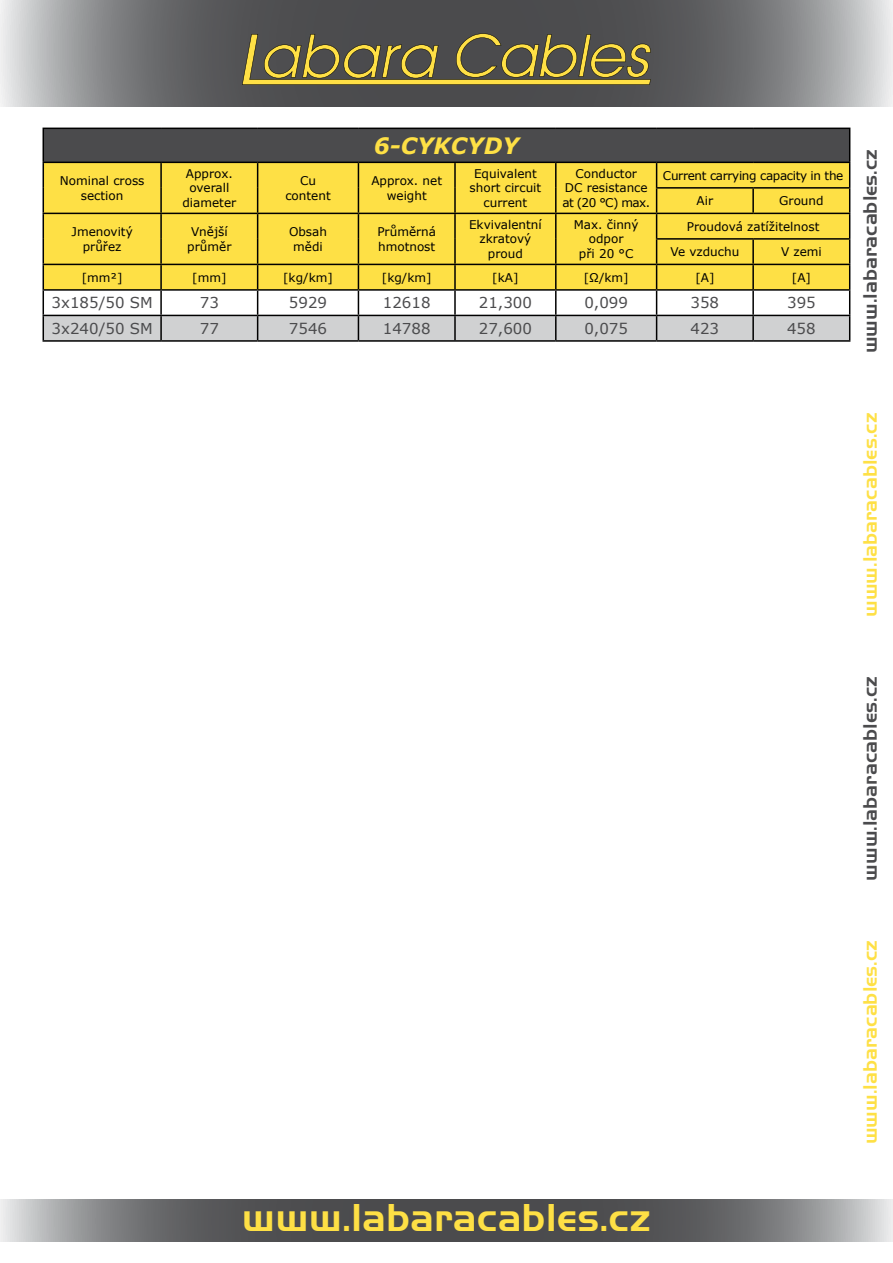
<style>
.page{position:relative;width:893px;height:1263px;background:#fff}
.page>*{position:absolute;margin:0;border:0;box-sizing:border-box;transform-origin:0 0}
.t1{font:36px "Handel";color:#fee045}
.t2{font:italic 700 22.5px "Verdana";color:#fee045}
.t3{font:18px "Handel";color:#4b4b4d}
.t4{font:18px "Handel";color:#fee045}
.t5{font:15px "Verdana";color:#4b4b4d}
.t6{font:12px/14.4px "Verdana";color:#000;text-align:center}
.t7{font:12px/25.5px "Verdana";letter-spacing:-.03em;color:#000}
</style>
<div class="page">
<svg style="left:0;top:0;width:893px;height:106px;background:#767778"></svg>
<svg style="left:0;top:1199px;width:893px;height:43px;background:#6c6d6e"></svg>
<svg style="left:242px;top:33px;width:409px;height:52px;background:#787046"></svg>
<div style="left:43px;top:128px;width:807px;height:34px;background:#4b4b4d"></div>
<hr style="left:43px;top:128px;width:118px;height:1px;background:#000">
<hr style="left:43px;top:129px;width:1px;height:33px;background:#000">
<hr style="left:161px;top:128px;width:97px;height:1px;background:#000">
<hr style="left:258px;top:128px;width:100px;height:1px;background:#000">
<hr style="left:358px;top:128px;width:97px;height:1px;background:#000">
<hr style="left:455px;top:128px;width:101px;height:1px;background:#000">
<hr style="left:556px;top:128px;width:101px;height:1px;background:#000">
<hr style="left:657px;top:128px;width:96px;height:1px;background:#000">
<hr style="left:753px;top:128px;width:97px;height:1px;background:#000">
<hr style="left:849px;top:129px;width:1px;height:33px;background:#000">
<svg style="left:43px;top:162px;width:807px;height:178px;background:#e9d46c"></svg>
<hr style="left:43px;top:340px;width:118px;height:2px;background:#000">
<hr style="left:161px;top:340px;width:97px;height:2px;background:#000">
<hr style="left:258px;top:340px;width:100px;height:2px;background:#000">
<hr style="left:358px;top:340px;width:97px;height:2px;background:#000">
<hr style="left:455px;top:340px;width:101px;height:2px;background:#000">
<hr style="left:556px;top:340px;width:101px;height:2px;background:#000">
<hr style="left:657px;top:340px;width:96px;height:2px;background:#000">
<hr style="left:753px;top:340px;width:97px;height:2px;background:#000">
<h2 class="t2" style="left:374px;top:131px;width:147px">6-CYKCYDY</h2>
<p class="t6" style="left:60px;top:174px;width:86px">Nominal cross section</p>
<p class="t6" style="left:182px;top:166px;width:55px">Approx. overall diameter</p>
<p class="t6" style="left:285px;top:174px;width:47px">Cu content</p>
<p class="t6" style="left:371px;top:174px;width:72px">Approx. net weight</p>
<p class="t6" style="left:470px;top:166px;width:73px">Equivalent short circuit current</p>
<p class="t6" style="left:562px;top:166px;width:89px">Conductor<br>DC resistance at (20 °C) max.</p>
<p class="t7" style="left:697px;top:162px;width:148px;text-indent:-34px">Current carrying capacity in the<br>Air</p>
<p class="t6" style="left:779px;top:193px;width:46px">Ground</p>
<p class="t6" style="left:72px;top:225px;width:63px">Jmenovitý průřez</p>
<p class="t6" style="left:187px;top:225px;width:46px">Vnější průměr</p>
<p class="t6" style="left:289px;top:225px;width:39px">Obsah mědi</p>
<p class="t6" style="left:377px;top:225px;width:60px;text-align:left">Průměrná hmotnost</p>
<p class="t6" style="left:469px;top:217px;width:74px">Ekvivalentní zkratový proud</p>
<p class="t6" style="left:574px;top:217px;width:66px">Max. činný odpor<br>při 20 °C</p>
<p class="t6" style="left:670px;top:213px;width:150px;line-height:25.5px;text-align:left;text-indent:16px">Proudová zatížitelnost<br>Ve vzduchu</p>
<p class="t6" style="left:781px;top:245px;width:42px">V zemi</p>
<p class="t6" style="left:82px;top:270px;width:42px">[mm²]</p>
<p class="t6" style="left:192px;top:270px;width:36px">[mm]</p>
<p class="t6" style="left:283px;top:270px;width:51px">[kg/km]</p>
<p class="t6" style="left:382px;top:270px;width:51px">[kg/km]</p>
<p class="t6" style="left:492px;top:270px;width:28px">[kA]</p>
<p class="t6" style="left:584px;top:270px;width:46px">[Ω/km]</p>
<p class="t6" style="left:695px;top:270px;width:21px">[A]</p>
<p class="t6" style="left:792px;top:270px;width:21px">[A]</p>
<p class="t5" style="left:52px;top:293px;width:103px">3x185/50 SM</p>
<p class="t5" style="left:200px;top:293px;width:21px">73</p>
<p class="t5" style="left:289px;top:293px;width:40px">5929</p>
<p class="t5" style="left:383px;top:293px;width:49px">12618</p>
<p class="t5" style="left:479px;top:293px;width:55px">21,300</p>
<p class="t5" style="left:584px;top:293px;width:45px">0,099</p>
<p class="t5" style="left:691px;top:293px;width:30px">358</p>
<p class="t5" style="left:787px;top:293px;width:30px">395</p>
<p class="t5" style="left:52px;top:318px;width:103px">3x240/50 SM</p>
<p class="t5" style="left:200px;top:318px;width:21px">77</p>
<p class="t5" style="left:289px;top:318px;width:40px">7546</p>
<p class="t5" style="left:383px;top:318px;width:49px">14788</p>
<p class="t5" style="left:479px;top:318px;width:55px">27,600</p>
<p class="t5" style="left:584px;top:318px;width:45px">0,075</p>
<p class="t5" style="left:691px;top:318px;width:30px">423</p>
<p class="t5" style="left:787px;top:318px;width:30px">458</p>
<h3 class="t3" style="left:858px;top:353px;width:206px;rotate:-90deg">www.labaracables.cz</h3>
<h3 class="t4" style="left:858px;top:617px;width:206px;rotate:-90deg">www.labaracables.cz</h3>
<h3 class="t3" style="left:858px;top:881px;width:206px;rotate:-90deg">www.labaracables.cz</h3>
<h3 class="t4" style="left:858px;top:1144px;width:206px;rotate:-90deg">www.labaracables.cz</h3>
<h1 class="t1" style="left:242px;top:1194px;width:410px">www.labaracables.cz</h1>
</div>
